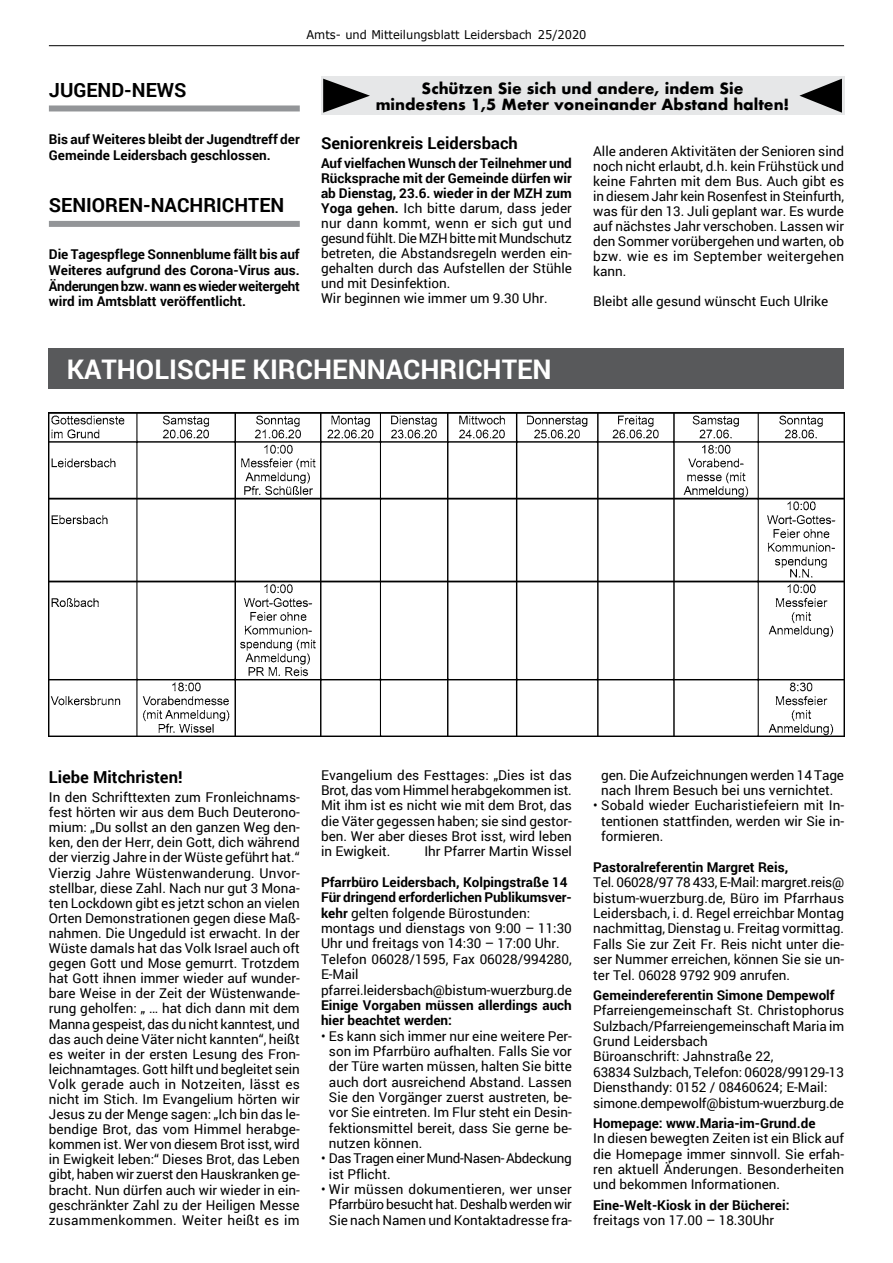
<style>
.page{position:relative;width:893px;height:1263px;background:#fff}
.page>*{position:absolute;margin:0;border:0;box-sizing:border-box;transform-origin:0 0}
.t1{font:700 27px "Roboto";color:#fff}
.t2{font:700 19.5px "Roboto";color:#000}
.t3{font:700 16.5px "Roboto";color:#000}
.t4{font:700 15px/16.5px "Futura";color:#000;text-align:center}
.t5{font:13.5px/15.1px "Roboto";color:#000;text-align:justify}
.t6{font:700 13.5px/15.6px "Roboto";color:#000}
.t7{font:13.5px/15.3px "Roboto";letter-spacing:-.025em;color:#000}
.t8{font:12px "Verdana";color:#000;scale:.95 1}
.s1{font-weight:700}
</style>
<div class="page">
<hr style="left:49px;top:45px;width:795px;height:1px;background:#000">
<div style="left:49px;top:105px;width:251px;height:6px;background:#939598"></div>
<div style="left:49px;top:221px;width:251px;height:6px;background:#939598"></div>
<div style="left:49px;top:349px;width:795px;height:40px;background:#58595b"></div>
<img style="left:49px;top:412px;width:795px;height:325px">
<div style="left:321px;top:77px;width:523px;height:38px;background:#e6e7e8"></div>
<svg style="left:799px;top:79px;width:43px;height:34px"></svg>
<svg style="left:323px;top:79px;width:47px;height:34px"></svg>
<p class="t8" style="left:306px;top:27px;width:296px">Amts- und Mitteilungsblatt Leidersbach 25/2020</p>
<h2 class="t2" style="left:49px;top:76px;width:25px">Jugend</h2>
<h2 class="t2" style="left:124px;top:76px;width:36px">-News</h2>
<p class="t6" style="left:49px;top:131px;width:252px">Bis auf Weiteres bleibt der Jugendtreff der<br>Gemeinde Leidersbach geschlossen.</p>
<h2 class="t2" style="left:49px;top:192px;width:25px">Senioren</h2>
<h2 class="t2" style="left:143px;top:192px;width:35px">-Nachrichten</h2>
<p class="t6" style="left:49px;top:246px;width:252px;text-align:justify">Die Tagespflege Sonnenblume fällt bis auf Weiteres aufgrund des Corona-Virus aus.<br>Änderungen bzw. wann es wieder weitergeht wird im Amtsblatt veröffentlicht.</p>
<p class="t4" style="left:376px;top:80px;width:415px">Schützen Sie sich und andere, indem Sie mindestens 1,5 Meter voneinander Abstand halten!</p>
<p class="t3" style="left:321px;top:132px;width:198px">Seniorenkreis Leidersbach</p>
<p class="t5" style="left:321px;top:156px;width:252px;text-align:left"><span class="s1">Auf vielfachen Wunsch der Teilnehmer und Rücksprache mit der Gemeinde dürfen wir ab Dienstag, 23.6. wieder in der MZH zum Yoga gehen.</span> Ich bitte darum, dass jeder nur dann kommt, wenn er sich gut und gesund fühlt. Die MZH bitte mit Mundschutz betreten, die Abstandsregeln werden ein&shy;gehalten durch das Aufstellen der Stühle und mit Desinfektion.<br>Wir beginnen wie immer um 9.30 Uhr.</p>
<p class="t5" style="left:593px;top:143px;width:252px">Alle anderen Aktivitäten der Senioren sind noch nicht erlaubt, d.h. kein Frühstück und keine Fahrten mit dem Bus. Auch gibt es in diesem Jahr kein Rosenfest in Steinfurth, was für den 13. Juli geplant war. Es wurde auf nächstes Jahr verschoben. Lassen wir den Sommer vorübergehen und warten, ob bzw. wie es im September weitergehen kann.</p>
<p class="t5" style="left:593px;top:293px;width:237px">Bleibt alle gesund wünscht Euch Ulrike</p>
<h1 class="t1" style="left:67px;top:350px;width:35px">Katholische</h1>
<h1 class="t1" style="left:253px;top:350px;width:35px">Kirchennachrichten</h1>
<p class="t3" style="left:49px;top:765px;width:135px">Liebe Mitchristen!</p>
<p class="t5" style="left:49px;top:789px;width:252px">In den Schrifttexten zum Fronleichnams&shy;fest hörten wir aus dem Buch Deuterono&shy;mium: „Du sollst an den ganzen Weg den&shy;ken, den der Herr, dein Gott, dich während der vierzig Jahre in der Wüste geführt hat.“ Vierzig Jahre Wüstenwanderung. Unvor&shy;stellbar, diese Zahl. Nach nur gut 3 Mona&shy;ten Lockdown gibt es jetzt schon an vielen Orten Demonstrationen gegen diese Maß&shy;nahmen. Die Ungeduld ist erwacht. In der Wüste damals hat das Volk Israel auch oft gegen Gott und Mose gemurrt. Trotzdem hat Gott ihnen immer wieder auf wunder&shy;bare Weise in der Zeit der Wüstenwande&shy;rung geholfen: „ … hat dich dann mit dem Manna gespeist, das du nicht kanntest, und das auch deine Väter nicht kannten“, heißt es weiter in der ersten Lesung des Fron&shy;leichnamtages. Gott hilft und begleitet sein Volk gerade auch in Notzeiten, lässt es nicht im Stich. Im Evangelium hörten wir Jesus zu der Menge sagen: „Ich bin das le&shy;bendige Brot, das vom Himmel herabge&shy;kommen ist. Wer von diesem Brot isst, wird in Ewigkeit leben:“ Dieses Brot, das Leben gibt, haben wir zuerst den Hauskranken ge&shy;bracht. Nun dürfen auch wir wieder in ein&shy;geschränkter Zahl zu der Heiligen Messe zusammenkommen. Weiter heißt es im</p>
<p class="t5" style="left:321px;top:767px;width:252px">Evangelium des Festtages: „Dies ist das Brot, das vom Himmel herabgekommen ist.<br>Mit ihm ist es nicht wie mit dem Brot, das die Väter gegessen haben; sie sind gestor&shy;ben. Wer aber dieses Brot isst, wird leben in Ewigkeit.</p>
<p class="t5" style="left:424px;top:843px;width:149px">Ihr Pfarrer Martin Wissel</p>
<p class="t5" style="left:321px;top:874px;width:252px;text-align:left"><span class="s1">Pfarrbüro Leidersbach, Kolpingstraße 14<br>Für dringend erforderlichen Publikumsver&shy;kehr</span> gelten folgende Bürostunden: montags und dienstags von 9:00 – 11:30<br>Uhr und freitags von 14:30 – 17:00 Uhr.<br>Telefon 06028/1595, Fax 06028/994280, E-Mail pfarrei.leidersbach@bistum-wuerzburg.de</p>
<p class="t6" style="left:321px;top:997px;width:252px">Einige Vorgaben müssen allerdings auch hier beachtet werden:</p>
<p class="t5" style="left:329px;top:1028px;width:244px;text-indent:-8px">• Es kann sich immer nur eine weitere Per&shy;son im Pfarrbüro aufhalten. Falls Sie vor der Türe warten müssen, halten Sie bitte auch dort ausreichend Abstand. Lassen Sie den Vorgänger zuerst austreten, be&shy;vor Sie eintreten. Im Flur steht ein Desin&shy;fektionsmittel bereit, dass Sie gerne be&shy;nutzen können.</p>
<p class="t7" style="left:329px;top:1150px;width:244px;text-indent:-8px">• Das Tragen einer Mund-Nasen- Abdeckung ist Pflicht.</p>
<p class="t5" style="left:321px;top:1181px;width:252px;text-align:center">• Wir müssen dokumentieren, wer unser<br>Pfarrbüro besucht hat. Deshalb werden wir<br>Sie nach Namen und Kontaktadresse fra-</p>
<p class="t5" style="left:601px;top:767px;width:244px">gen. Die Aufzeichnungen werden 14 Tage nach Ihrem Besuch bei uns vernichtet.</p>
<p class="t5" style="left:601px;top:797px;width:244px;text-indent:-8px">• Sobald wieder Eucharistiefeiern mit In&shy;tentionen stattfinden, werden wir Sie in&shy;formieren.</p>
<p class="t6" style="left:593px;top:859px;width:196px">Pastoralreferentin Margret Reis,</p>
<p class="t5" style="left:593px;top:874px;width:252px">Tel. 06028/97 78 433, E-Mail: margret.reis@ bistum-wuerzburg.de, Büro im Pfarrhaus Leidersbach, i. d. Regel erreichbar Montag nachmittag, Dienstag u. Freitag vormittag.<br>Falls Sie zur Zeit Fr. Reis nicht unter die&shy;ser Nummer erreichen, können Sie sie un&shy;ter Tel. 06028 9792 909 anrufen.</p>
<p class="t6" style="left:593px;top:987px;width:243px">Gemeindereferentin Simone Dempewolf</p>
<p class="t5" style="left:593px;top:1002px;width:252px;text-align:left">Pfarreiengemeinschaft St. Christophorus Sulzbach/Pfarreiengemeinschaft Maria im Grund Leidersbach<br>Büroanschrift: Jahnstraße 22,<br>63834 Sulzbach, Telefon: 06028/99129-13<br>Diensthandy: 0152 / 08460624; E-Mail: simone.dempewolf@bistum-wuerzburg.de</p>
<p class="t6" style="left:593px;top:1114px;width:224px">Homepage: www.Maria-im-Grund.de</p>
<p class="t5" style="left:593px;top:1130px;width:252px">In diesen bewegten Zeiten ist ein Blick auf die Homepage immer sinnvoll. Sie erfah&shy;ren aktuell Änderungen. Besonderheiten und bekommen Informationen.</p>
<p class="t6" style="left:593px;top:1196px;width:198px">Eine-Welt-Kiosk in der Bücherei:</p>
<p class="t5" style="left:593px;top:1212px;width:183px">freitags von 17.00 – 18.30Uhr</p>
</div>
